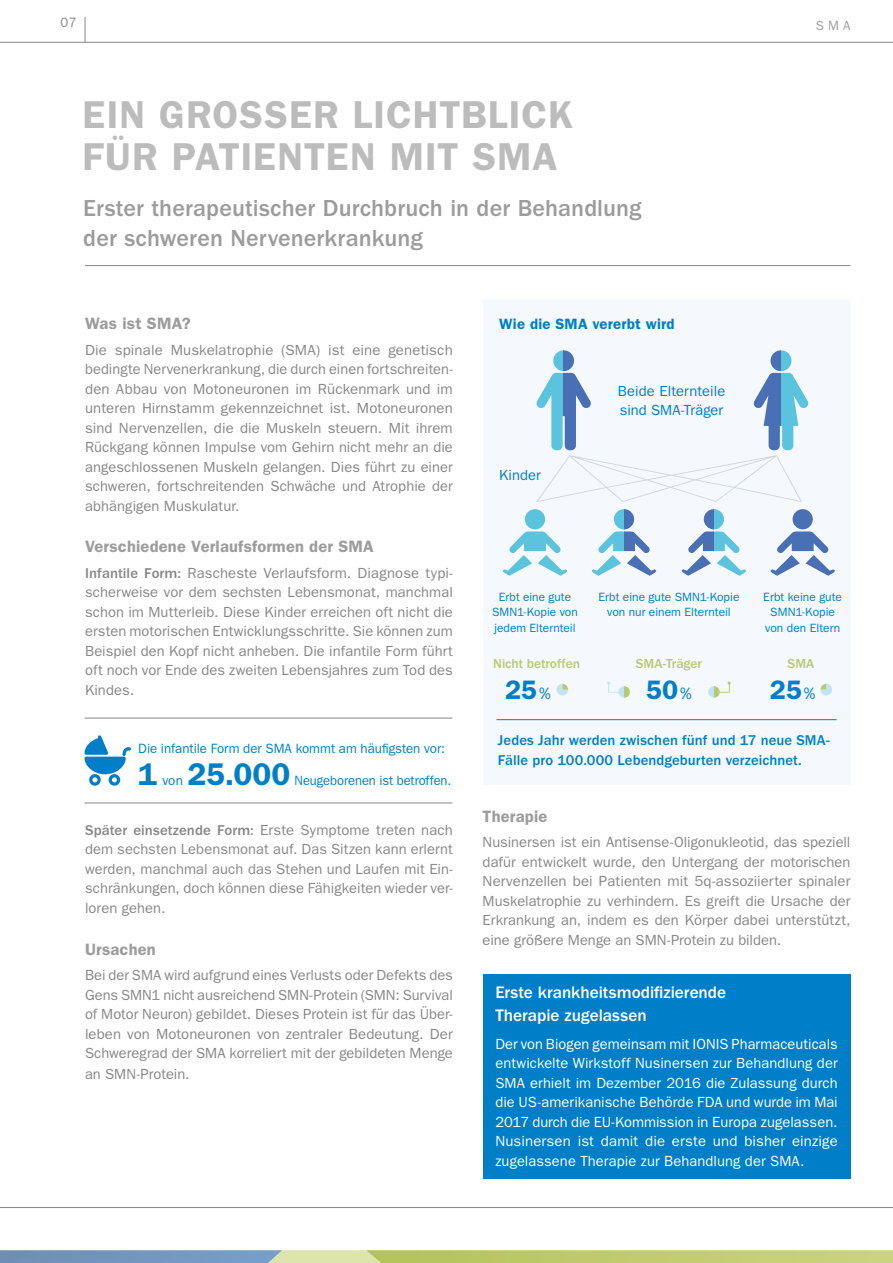
<style>
.page{position:relative;width:893px;height:1263px;background:#fff}
.page>*{position:absolute;margin:0;border:0;box-sizing:border-box;transform-origin:0 0}
.t1{font:39px/42px "Franklin Gothic LT Pro Dm";letter-spacing:.025em;color:#bcbcbc}
.t2{font:31.5px "Franklin Gothic LT Pro Dm";color:#007fc8}
.t3{font:26.85px "Franklin Gothic LT Pro Dm";color:#007fc8}
.t4{font:500 24px/30px "Franklin Gothic LT Pro";letter-spacing:.005em;color:#9d9c9c}
.t5{font:500 17.25px/22.5px "Franklin Gothic LT Pro";color:#fff}
.t6{font:16.5px "Franklin Gothic LT Pro Dm";letter-spacing:.01em;color:#9d9c9c}
.t7{font:600 16.5px "ITC Franklin Gothic Std";letter-spacing:.01em;color:#9d9c9c}
.t8{font:15px "Franklin Gothic LT Pro Dm";letter-spacing:.015em;color:#007fc8}
.t9{font:14.7px/19.5px "Franklin Gothic LT Pro";letter-spacing:.005em;color:#878787;text-align:justify}
.t10{font:14.7px/19.5px "Franklin Gothic LT Pro";letter-spacing:.005em;color:#fff;text-align:justify}
.t11{font:500 14.7px/19.5px "Franklin Gothic LT Pro";letter-spacing:.005em;color:#007fc8}
.t12{font:14.7px/19.5px "Franklin Gothic LT Pro";letter-spacing:.005em;color:#007fc8}
.t13{font:13.5px "Franklin Gothic LT Pro";letter-spacing:-.005em;color:#007fc8}
.t14{font:500 13.5px "Franklin Gothic LT Pro";color:#b7c972}
.t15{font:13.5px "Franklin Gothic LT Pro";letter-spacing:-.005em;color:#007fc8;scale:.96 1}
.t16{font:13.5px "Franklin Gothic LT Pro";color:#878787}
.t17{font:13.2px "Franklin Gothic LT Pro";color:#9d9c9c}
.t18{font:12px/15.8px "Franklin Gothic LT Pro";color:#007fc8;text-align:center}
.s1{font-weight:500}
.s2{font-family:"Franklin Gothic LT Pro";font-size:16.65px}
</style>
<div class="page">
<hr style="left:0;top:1207px;width:893px;height:1px;background:#878787">
<hr style="left:0;top:42px;width:893px;height:1px;background:#878787">
<svg style="left:85px;top:17px;width:1px;height:25px"></svg>
<svg style="left:282px;top:1250px;width:611px;height:13px;background:#c4d079"></svg>
<img style="left:0;top:1250px;width:282px;height:13px">
<div style="left:483px;top:974px;width:367px;height:204px;background:#007fc8"></div>
<svg style="left:85px;top:735px;width:46px;height:51px"></svg>
<hr style="left:85px;top:718px;width:367px;height:1px;background:#878787">
<hr style="left:85px;top:803px;width:367px;height:1px;background:#878787">
<hr style="left:85px;top:265px;width:765px;height:1px;background:#878787">
<div style="left:483px;top:299px;width:367px;height:486px;background:#f5f8fd"></div>
<svg style="left:681px;top:509px;width:65px;height:67px"></svg>
<svg style="left:592px;top:509px;width:65px;height:67px"></svg>
<svg style="left:536px;top:350px;width:273px;height:152px"></svg>
<svg style="left:502px;top:509px;width:65px;height:67px"></svg>
<svg style="left:557px;top:684px;width:11px;height:11px"></svg>
<svg style="left:607px;top:681px;width:23px;height:17px"></svg>
<svg style="left:708px;top:681px;width:23px;height:17px"></svg>
<svg style="left:770px;top:509px;width:65px;height:67px"></svg>
<svg style="left:820px;top:684px;width:12px;height:11px"></svg>
<hr style="left:496px;top:719px;width:341px;height:1px;background:#007fc8">
<p class="t16" style="left:60px;top:15px;width:18px">07</p>
<p class="t17" style="left:816px;top:18px;width:36px">SMA</p>
<h1 class="t1" style="left:83px;top:93px;width:492px">EIN GROSSER LICHTBLICK<br>FÜR PATIENTEN MIT SMA</h1>
<h3 class="t4" style="left:83px;top:193px;width:560px">Erster therapeutischer Durchbruch in der Behandlung der schweren Nervenerkrankung</h3>
<p class="t6" style="left:85px;top:314px;width:107px">Was ist SMA?</p>
<p class="t9" style="left:85px;top:340px;width:369px">Die spinale Muskelatrophie (SMA) ist eine genetisch bedingte Nervenerkrankung, die durch einen fortschreiten&shy;den Abbau von Motoneuronen im Rückenmark und im unteren Hirnstamm gekennzeichnet ist. Motoneuronen sind Nervenzellen, die die Muskeln steuern. Mit ihrem Rückgang können Impulse vom Gehirn nicht mehr an die angeschlossenen Muskeln gelangen. Dies führt zu einer schweren, fortschreitenden Schwäche und Atrophie der abhängigen Muskulatur.</p>
<p class="t6" style="left:85px;top:537px;width:290px">Verschiedene Verlaufsformen der SMA</p>
<p class="t9" style="left:85px;top:563px;width:369px"><span class="s1">Infantile Form:</span> Rascheste Verlaufsform. Diagnose typi&shy;scherweise vor dem sechsten Lebensmonat, manchmal schon im Mutterleib. Diese Kinder erreichen oft nicht die ersten motorischen Entwicklungsschritte. Sie können zum Beispiel den Kopf nicht anheben. Die infantile Form führt oft noch vor Ende des zweiten Lebensjahres zum Tod des Kindes.</p>
<p class="t8" style="left:499px;top:315px;width:177px">Wie die SMA vererbt wird</p>
<p class="t12" style="left:499px;top:465px;width:43px">Kinder</p>
<p class="t12" style="left:618px;top:381px;width:109px">Beide Elternteile sind SMA-Träger</p>
<p class="t18" style="left:492px;top:589px;width:87px">Erbt eine gute<br>SMN1-Kopie von jedem Elternteil</p>
<p class="t18" style="left:598px;top:589px;width:143px">Erbt eine gute SMN1-Kopie von nur einem Elternteil</p>
<p class="t18" style="left:763px;top:589px;width:80px">Erbt keine gute<br>SMN1-Kopie von den Eltern</p>
<p class="t14" style="left:493px;top:655px;width:88px">Nicht betroffen</p>
<p class="t14" style="left:636px;top:655px;width:68px">SMA-Träger</p>
<p class="t14" style="left:788px;top:655px;width:28px">SMA</p>
<h3 class="t3" style="left:505px;top:674px;width:47px">25<span class="s2">%</span></h3>
<h3 class="t3" style="left:646px;top:674px;width:47px">50<span class="s2">%</span></h3>
<h3 class="t3" style="left:770px;top:674px;width:47px">25<span class="s2">%</span></h3>
<p class="t13" style="left:138px;top:740px;width:308px">Die infantile Form der SMA kommt am häufigsten vor:</p>
<h2 class="t2" style="left:188px;top:755px;width:104px">25.000</h2>
<h2 class="t2" style="left:138px;top:755px;width:20px">1</h2>
<p class="t15" style="left:295px;top:773px;width:165px">Neugeborenen ist betroffen.</p>
<p class="t13" style="left:162px;top:773px;width:22px">von</p>
<p class="t9" style="left:85px;top:820px;width:369px"><span class="s1">Später einsetzende Form:</span> Erste Symptome treten nach dem sechsten Lebensmonat auf. Das Sitzen kann erlernt werden, manchmal auch das Stehen und Laufen mit Ein&shy;schränkungen, doch können diese Fähigkeiten wieder ver&shy;loren gehen.</p>
<p class="t6" style="left:85px;top:939px;width:72px">Ursachen</p>
<p class="t9" style="left:85px;top:966px;width:369px">Bei der SMA wird aufgrund eines Verlusts oder Defekts des Gens SMN1 nicht ausreichend SMN-Protein (SMN: Survival of Motor Neuron) gebildet. Dieses Protein ist für das Über&shy;leben von Motoneuronen von zentraler Bedeutung. Der Schweregrad der SMA korreliert mit der gebildeten Menge an SMN-Protein.</p>
<p class="t11" style="left:498px;top:730px;width:333px">Jedes Jahr werden zwischen fünf und 17 neue SMA-<br>Fälle pro 100.000 Lebendgeburten verzeichnet.</p>
<p class="t7" style="left:483px;top:806px;width:66px">Therapie</p>
<p class="t9" style="left:483px;top:832px;width:369px">Nusinersen ist ein Antisense-Oligonukleotid, das speziell dafür entwickelt wurde, den Untergang der motorischen Nervenzellen bei Patienten mit 5q-assoziierter spinaler Muskelatrophie zu verhindern. Es greift die Ursache der Erkrankung an, indem es den Körper dabei unterstützt, eine größere Menge an SMN-Protein zu bilden.</p>
<p class="t5" style="left:495px;top:981px;width:232px">Erste krankheitsmodifizierende<br>Therapie zugelassen</p>
<p class="t10" style="left:495px;top:1034px;width:344px">Der von Biogen gemeinsam mit IONIS Pharmaceuticals entwickelte Wirkstoff Nusinersen zur Behandlung der SMA erhielt im Dezember 2016 die Zulassung durch die US-amerikanische Behörde FDA und wurde im Mai 2017 durch die EU-Kommission in Europa zugelassen.<br>Nusinersen ist damit die erste und bisher einzige zugelassene Therapie zur Behandlung der SMA.</p>
</div>
